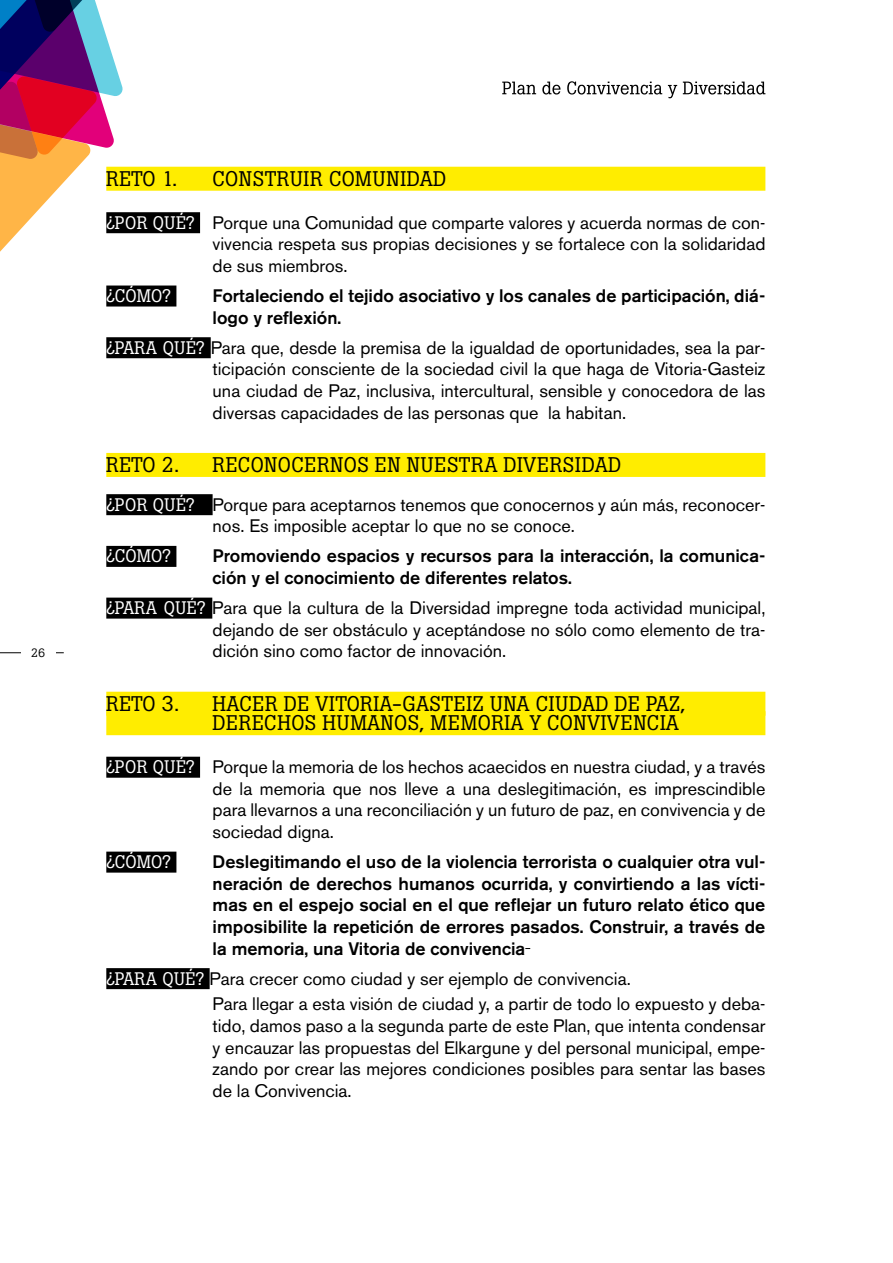
<style>
.page{position:relative;width:893px;height:1263px;background:#fff}
.page>*{position:absolute;margin:0;border:0;box-sizing:border-box;transform-origin:0 0}
.subtitulo_-_14pt{font:21px "Boton";letter-spacing:.02em;color:#000}
.t1{font:18px/21.6px "Akzidenz Grotesk BE";color:#000;text-align:justify}
.t2{font:500 18px/21.6px "Akzidenz Grotesk BE";color:#000}
.t3{font:18px "Boton";color:#fff}
.t4{font:12px "Boton";color:#000}
.s1{font-family:"Boton";color:#fff}
</style>
<div class="page">
<hr style="left:0;top:652px;width:64px;height:1px;background:#000">
<div style="left:21px;top:636px;width:34px;height:34px;background:#fff"></div>
<svg style="left:0;top:0;width:123px;height:252px"></svg>
<svg style="left:502px;top:81px;width:263px;height:17px"></svg>
<div style="left:106px;top:167px;width:659px;height:24px;background:#ffed00"></div>
<div style="left:106px;top:212px;width:94px;height:21px;background:#000"></div>
<div style="left:106px;top:285px;width:70px;height:21px;background:#000"></div>
<div style="left:106px;top:337px;width:105px;height:21px;background:#000"></div>
<div style="left:106px;top:453px;width:659px;height:24px;background:#ffed00"></div>
<div style="left:106px;top:494px;width:107px;height:21px;background:#000"></div>
<div style="left:106px;top:546px;width:70px;height:21px;background:#000"></div>
<div style="left:106px;top:598px;width:106px;height:21px;background:#000"></div>
<div style="left:106px;top:692px;width:659px;height:24px;background:#ffed00"></div>
<div style="left:106px;top:711px;width:659px;height:24px;background:#ffed00"></div>
<div style="left:106px;top:757px;width:94px;height:21px;background:#000"></div>
<div style="left:106px;top:852px;width:70px;height:21px;background:#000"></div>
<div style="left:106px;top:968px;width:104px;height:21px;background:#000"></div>
<p class="t4" style="left:31px;top:646px;width:15px">26</p>
<p class="subtitulo_-_14pt" style="left:106px;top:166px;width:73px">RETO 1.</p>
<p class="subtitulo_-_14pt" style="left:213px;top:166px;width:235px">CONSTRUIR COMUNIDAD</p>
<p class="t1" style="left:213px;top:212px;width:554px;text-indent:-106px"><span class="s1">¿POR QUÉ?</span> Porque una Comunidad que comparte valores y acuerda normas de con&shy;vivencia respeta sus propias decisiones y se fortalece con la solidaridad de sus miembros.</p>
<p class="t3" style="left:106px;top:285px;width:66px">¿CÓMO?</p>
<p class="t2" style="left:213px;top:285px;width:554px">Fortaleciendo el tejido asociativo y los canales de participación, diá&shy;logo y reflexión.</p>
<p class="t1" style="left:213px;top:337px;width:554px;text-indent:-106px"><span class="s1">¿PARA QUÉ?</span> Para que, desde la premisa de la igualdad de oportunidades, sea la par&shy;ticipación consciente de la sociedad civil la que haga de Vitoria-Gasteiz una ciudad de Paz, inclusiva, intercultural, sensible y conocedora de las diversas capacidades de las personas que la habitan.</p>
<p class="subtitulo_-_14pt" style="left:106px;top:452px;width:75px">RETO 2.</p>
<p class="subtitulo_-_14pt" style="left:213px;top:452px;width:410px">RECONOCERNOS EN NUESTRA DIVERSIDAD</p>
<p class="t1" style="left:213px;top:494px;width:554px;text-indent:-106px"><span class="s1">¿POR QUÉ?</span> Porque para aceptarnos tenemos que conocernos y aún más, reconocer&shy;nos. Es imposible aceptar lo que no se conoce.</p>
<p class="t3" style="left:106px;top:545px;width:66px">¿CÓMO?</p>
<p class="t2" style="left:213px;top:545px;width:554px">Promoviendo espacios y recursos para la interacción, la comunica&shy;ción y el conocimiento de diferentes relatos.</p>
<p class="t1" style="left:213px;top:597px;width:554px;text-indent:-106px"><span class="s1">¿PARA QUÉ?</span> Para que la cultura de la Diversidad impregne toda actividad municipal, dejando de ser obstáculo y aceptándose no sólo como elemento de tra&shy;dición sino como factor de innovación.</p>
<p class="subtitulo_-_14pt" style="left:106px;top:691px;width:75px">RETO 3.</p>
<p class="subtitulo_-_14pt" style="left:213px;top:691px;width:474px">HACER DE VITORIA-GASTEIZ UNA CIUDAD DE PAZ,</p>
<p class="subtitulo_-_14pt" style="left:213px;top:710px;width:468px">DERECHOS HUMANOS, MEMORIA Y CONVIVENCIA</p>
<p class="t1" style="left:213px;top:756px;width:554px;text-indent:-106px"><span class="s1">¿POR QUÉ?</span> Porque la memoria de los hechos acaecidos en nuestra ciudad, y a través de la memoria que nos lleve a una deslegitimación, es imprescindible para llevarnos a una reconciliación y un futuro de paz, en convivencia y de sociedad digna.</p>
<p class="t3" style="left:106px;top:851px;width:66px">¿CÓMO?</p>
<p class="t2" style="left:213px;top:851px;width:554px;text-align:justify">Deslegitimando el uso de la violencia terrorista o cualquier otra vul&shy;neración de derechos humanos ocurrida, y convirtiendo a las vícti&shy;mas en el espejo social en el que reflejar un futuro relato ético que imposibilite la repetición de errores pasados. Construir, a través de la memoria, una Vitoria de convivencia</p>
<p class="t1" style="left:106px;top:967px;width:526px"><span class="s1">¿PARA QUÉ?</span> Para crecer como ciudad y ser ejemplo de convivencia.</p>
<p class="t1" style="left:213px;top:993px;width:554px">Para llegar a esta visión de ciudad y, a partir de todo lo expuesto y deba&shy;tido, damos paso a la segunda parte de este Plan, que intenta condensar y encauzar las propuestas del Elkargune y del personal municipal, empe&shy;zando por crear las mejores condiciones posibles para sentar las bases de la Convivencia.</p>
</div>
